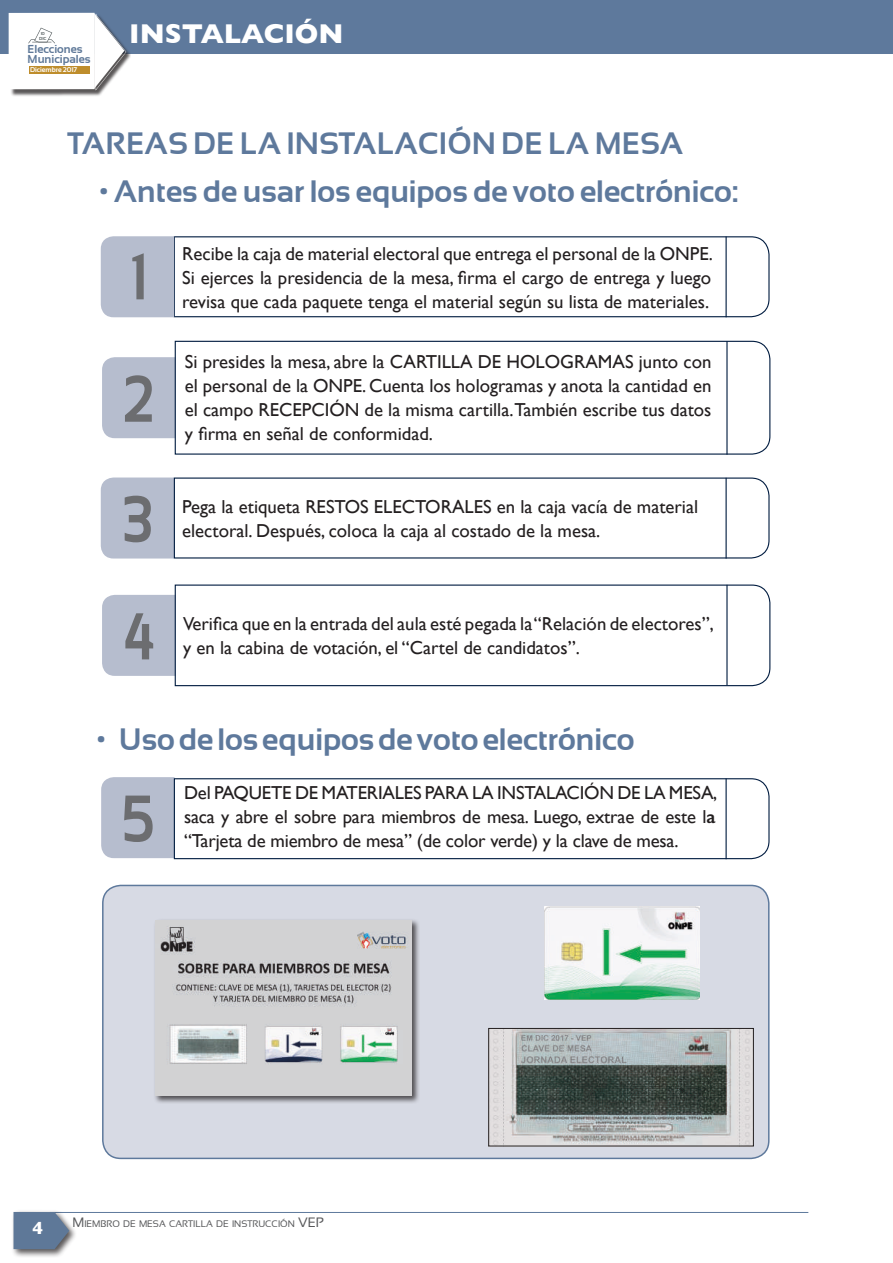
<style>
.page{position:relative;width:893px;height:1263px;background:#fff}
.page>*{position:absolute;margin:0;border:0;box-sizing:border-box;transform-origin:0 0}
.t1{font:700 66px/118.8px "Sansation";color:#6c6d70;text-align:justify;scale:.85 1}
.t2{font:700 30.75px "Sansation";color:#5e799c}
.t3{font:700 27.75px "Gill Sans";color:#fff}
.t4{font:18.75px/24px "Gill Sans";color:#231f20;text-align:justify}
.t5{font:700 18px "Gill Sans";color:#fff}
.t6{font:700 11.4px/9.8px "Sansation";color:#5e7898}
.t7{font:9.45px "Sansation";color:#57585a}
.t8{font:700 6.9px "Sansation";color:#fff}
.t9{font:700 4.35px/4.5px "Sansation";color:#545c5e;text-align:center}
.s1{font-weight:600}
.s2{font-size:13.5px}
</style>
<div class="page">
<div style="left:0;top:0;width:893px;height:54px;background:#5e799c"></div>
<hr style="left:50px;top:1212px;width:758px;height:1px;background:#5e799c">
<div style="left:10px;top:14px;width:121px;height:82px;background:#231f20;opacity:.75"></div>
<div style="left:11px;top:1209px;width:66px;height:49px;background:#231f20;opacity:.75"></div>
<svg style="left:14px;top:1212px;width:55px;height:37px;background:#687f9b"></svg>
<svg style="left:10px;top:13px;width:116px;height:78px"></svg>
<div style="left:101px;top:777px;width:74px;height:81px;background:#b6bdce"></div>
<svg style="left:173px;top:778px;width:597px;height:82px"></svg>
<div style="left:102px;top:357px;width:72px;height:81px;background:#b6bdce"></div>
<div style="left:101px;top:477px;width:72px;height:81px;background:#b6bdce"></div>
<div style="left:102px;top:595px;width:72px;height:81px;background:#b6bdce"></div>
<svg style="left:173px;top:236px;width:597px;height:82px"></svg>
<div style="left:101px;top:236px;width:73px;height:81px;background:#b6bdce"></div>
<svg style="left:173px;top:477px;width:597px;height:82px"></svg>
<svg style="left:174px;top:584px;width:597px;height:103px"></svg>
<svg style="left:174px;top:340px;width:597px;height:115px"></svg>
<div style="left:103px;top:885px;width:666px;height:273px;background:#d7dae4;border-radius:18px"></div>
<div style="left:102px;top:885px;width:668px;height:274px;border:2px solid #5e799c;border-radius:18px"></div>
<img style="left:490px;top:1030px;width:262px;height:114px">
<div style="left:488px;top:1028px;width:266px;height:118px;border:1px solid #231f20"></div>
<img style="left:544px;top:907px;width:156px;height:92px">
<div style="left:153px;top:918px;width:267px;height:186px;background:#231f20;opacity:.75"></div>
<img style="left:155px;top:920px;width:257px;height:176px">
<p class="t9" style="left:39px;top:31px;width:9px">10<br>DIC</p>
<p class="t6" style="left:28px;top:44px;width:65px">Elecciones<br>Municipales</p>
<p class="t8" style="left:30px;top:66px;width:49px">Diciembre 2017</p>
<h3 class="t3" style="left:129px;top:11px;width:216px">INSTALACIÓN</h3>
<h2 class="t2" style="left:68px;top:126px;width:617px">TAREAS DE LA INSTALACIÓN DE LA MESA</h2>
<h2 class="t2" style="left:99px;top:174px;width:641px">• Antes de usar los equipos de voto electrónico:</h2>
<h1 class="t1" style="left:130px;top:217px;width:20px">1</h1>
<p class="t4" style="left:182px;top:242px;width:532px">Recibe la caja de material electoral que entrega el personal de la ONPE.<br>Si ejerces la presidencia de la mesa, firma el cargo de entrega y luego revisa que cada paquete tenga el material según su lista de materiales.</p>
<h1 class="t1" style="left:122px;top:339px;width:40px">2<br>3<br>4</h1>
<p class="t4" style="left:185px;top:350px;width:528px">Si presides la mesa, abre la CARTILLA DE HOLOGRAMAS junto con el personal de la ONPE. Cuenta los hologramas y anota la cantidad en el campo RECEPCIÓN de la misma cartilla.También escribe tus datos y firma en señal de conformidad.</p>
<p class="t4" style="left:182px;top:495px;width:517px">Pega la etiqueta RESTOS ELECTORALES en la caja vacía de material electoral. Después, coloca la caja al costado de la mesa.</p>
<p class="t4" style="left:183px;top:611px;width:532px">Verifica que en la entrada del aula esté pegada la “Relación de electores”, y en la cabina de votación, el “Cartel de candidatos”.</p>
<h2 class="t2" style="left:96px;top:722px;width:540px">• Uso de los equipos de voto electrónico</h2>
<h1 class="t1" style="left:121px;top:759px;width:39px">5</h1>
<p class="t4" style="left:184px;top:781px;width:535px">Del PAQUETE DE MATERIALES PARA LA INSTALACIÓN DE LA MESA, saca y abre el sobre para miembros de mesa. Luego, extrae de este l<span class="s1">a </span>“Tarjeta de miembro de mesa” (de color verde) y la clave de mesa.</p>
<p class="t5" style="left:32px;top:1213px;width:12px">4</p>
<p class="t7" style="left:72px;top:1218px;width:253px"><span class="s2">M</span>IEMBRO DE MESA CARTILLA DE INSTRUCCIÓN <span class="s2">VEP</span></p>
</div>
